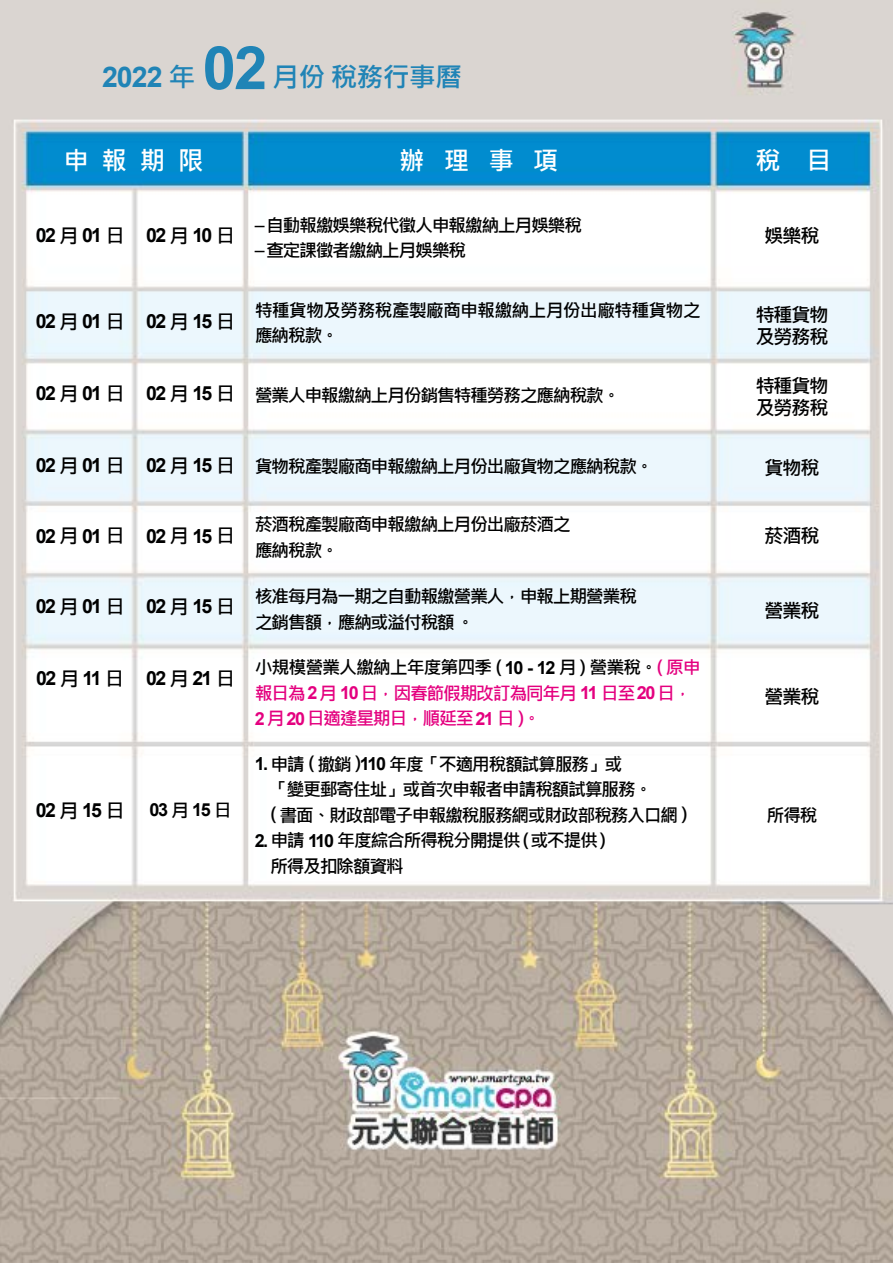
<style>
.page{position:relative;width:893px;height:1263px;background:#fff}
.page>*{position:absolute;margin:0;border:0;box-sizing:border-box;transform-origin:0 0}
.內文標題{font:700 60px "Arial";color:#2084b6}
.內文標題-2{font:700 28.5px "Arial";color:#2084b6}
.內文標題-3{font:700 27px "Microsoft Jheng Hei";letter-spacing:-.03em;color:#2084b6}
.內文標題-4{font:700 25.5px "Microsoft Jheng Hei";color:#fff}
.內文標題-5{font:700 19.5px "Arial";letter-spacing:-.08em;color:#000}
.內文標題-6{font:700 19.5px "Microsoft Jheng Hei";letter-spacing:-.08em;color:#000}
.內文標題-7{font:700 18px "Microsoft Jheng Hei";letter-spacing:-.08em;color:#000}
.內文標題-8{font:700 18px/25.5px "Microsoft Jheng Hei";letter-spacing:-.06em;color:#e4007f}
.內文標題-9{font:700 18px/25.5px "Microsoft Jheng Hei";letter-spacing:-.05em;color:#000}
.內文標題-10{font:700 18px "Microsoft Jheng Hei";letter-spacing:-.08em;color:#e4007f}
.內文標題-11{font:700 18px "Arial";color:#000}
.s1{font-family:"Microsoft Jheng Hei";font-size:27px}
.s2{font-family:"Microsoft Jheng Hei"}
.s3{color:#000}
.s4{font-family:"Arial";color:#000}
.s5{font-family:"Arial"}
</style>
<div class="page">
<img style="left:0;top:0;width:893px;height:1263px">
<p class="內文標題-2" style="left:102px;top:57px;width:95px">2022 <span class="s1">年</span></p>
<p class="內文標題" style="left:203px;top:26px;width:66px">02</p>
<p class="內文標題-3" style="left:272px;top:60px;width:191px">月份 稅務行事曆</p>
<p class="內文標題-4" style="left:63px;top:145px;width:142px">申 報 期 限</p>
<p class="內文標題-4" style="left:399px;top:145px;width:161px">辦 理 事 項</p>
<p class="內文標題-4" style="left:755px;top:145px;width:78px">稅 目</p>
<p class="內文標題-5" style="left:36px;top:221px;width:91px">02<span class="s2">月</span>01<span class="s2">日</span></p>
<p class="內文標題-7" style="left:255px;top:214px;width:329px">– 自動報繳娛樂稅代徵人申報繳納上月娛樂稅</p>
<p class="內文標題-7" style="left:255px;top:239px;width:213px">– 查定課徵者繳納上月娛樂稅</p>
<p class="內文標題-5" style="left:146px;top:221px;width:91px">02<span class="s2">月</span>10<span class="s2">日</span></p>
<p class="內文標題-6" style="left:764px;top:223px;width:57px">娛樂稅</p>
<p class="內文標題-5" style="left:36px;top:308px;width:91px">02<span class="s2">月</span>01<span class="s2">日</span></p>
<p class="內文標題-5" style="left:36px;top:380px;width:91px">02<span class="s2">月</span>01<span class="s2">日</span></p>
<p class="內文標題-9" style="left:255px;top:298px;width:447px">特種貨物及勞務稅產製廠商申報繳納上月份出廠特種貨物之應納稅款。</p>
<p class="內文標題-5" style="left:146px;top:308px;width:91px">02<span class="s2">月</span>15<span class="s2">日</span></p>
<p class="內文標題-6" style="left:755px;top:302px;width:75px">特種貨物</p>
<p class="內文標題-6" style="left:755px;top:325px;width:75px">及勞務稅</p>
<p class="內文標題-5" style="left:146px;top:380px;width:91px">02<span class="s2">月</span>15<span class="s2">日</span></p>
<p class="內文標題-6" style="left:755px;top:373px;width:75px">特種貨物</p>
<p class="內文標題-6" style="left:755px;top:396px;width:75px">及勞務稅</p>
<p class="內文標題-7" style="left:255px;top:384px;width:367px">營業人申報繳納上月份銷售特種勞務之應納稅款。</p>
<p class="內文標題-5" style="left:36px;top:451px;width:91px">02<span class="s2">月</span>01<span class="s2">日</span></p>
<p class="內文標題-5" style="left:146px;top:451px;width:91px">02<span class="s2">月</span>15<span class="s2">日</span></p>
<p class="內文標題-6" style="left:764px;top:455px;width:57px">貨物稅</p>
<p class="內文標題-7" style="left:255px;top:455px;width:400px">貨物稅產製廠商申報繳納上月份出廠貨物之應納稅款。</p>
<p class="內文標題-5" style="left:36px;top:522px;width:91px">02<span class="s2">月</span>01<span class="s2">日</span></p>
<p class="內文標題-5" style="left:36px;top:593px;width:91px">02<span class="s2">月</span>01<span class="s2">日</span></p>
<p class="內文標題-5" style="left:36px;top:665px;width:90px">02<span class="s2">月</span>11<span class="s2">日</span></p>
<p class="內文標題-5" style="left:36px;top:797px;width:91px">02<span class="s2">月</span>15<span class="s2">日</span></p>
<p class="內文標題-7" style="left:255px;top:513px;width:318px">菸酒稅產製廠商申報繳納上月份出廠菸酒之</p>
<p class="內文標題-7" style="left:255px;top:539px;width:86px">應納稅款。</p>
<p class="內文標題-7" style="left:255px;top:585px;width:384px">核准每月為一期之自動報繳營業人，申報上期營業稅</p>
<p class="內文標題-7" style="left:255px;top:611px;width:221px">之銷售額，應納或溢付稅額 。</p>
<p class="內文標題-8" style="left:255px;top:655px;width:448px"><span class="s3">小規模營業人繳納上年度第四季 (</span> <span class="s4">10 - 12</span> <span class="s3">月 ) 營業稅。</span>( 原申報日為 <span class="s5">2</span> 月 <span class="s5">10</span> 日，因春節假期改訂為同年月 <span class="s5">11</span> 日至 <span class="s5">20</span> 日，</p>
<p class="內文標題-10" style="left:255px;top:707px;width:288px"><span class="s5">2</span> 月 <span class="s5">20</span> 日適逢星期日，順延至 <span class="s5">21</span> 日 )。</p>
<p class="內文標題-7" style="left:255px;top:753px;width:369px"><span class="s5">1.</span> 申請 ( 撤銷 )<span class="s5">110</span> 年度「不適用稅額試算服務」或</p>
<p class="內文標題-7" style="left:270px;top:778px;width:384px">「變更郵寄住址」或首次申報者申請稅額試算服務。</p>
<p class="內文標題-7" style="left:270px;top:804px;width:419px">( 書面、財政部電子申報繳稅服務網或財政部稅務入口網 )</p>
<p class="內文標題-7" style="left:255px;top:829px;width:353px"><span class="s5">2.</span> 申請 <span class="s5">110</span> 年度綜合所得稅分開提供 ( 或不提供 )</p>
<p class="內文標題-7" style="left:270px;top:855px;width:135px">所得及扣除額資料</p>
<p class="內文標題-5" style="left:146px;top:522px;width:91px">02<span class="s2">月</span>15<span class="s2">日</span></p>
<p class="內文標題-6" style="left:764px;top:524px;width:57px">菸酒稅</p>
<p class="內文標題-5" style="left:146px;top:593px;width:91px">02<span class="s2">月</span>15<span class="s2">日</span></p>
<p class="內文標題-6" style="left:764px;top:599px;width:57px">營業稅</p>
<p class="內文標題-5" style="left:146px;top:665px;width:91px">02<span class="s2">月</span>21<span class="s2">日</span></p>
<p class="內文標題-6" style="left:764px;top:685px;width:57px">營業稅</p>
<p class="內文標題-11" style="left:150px;top:797px;width:84px">03<span class="s2">月</span>15<span class="s2">日</span></p>
<p class="內文標題-7" style="left:766px;top:804px;width:53px">所得稅</p>
</div>
